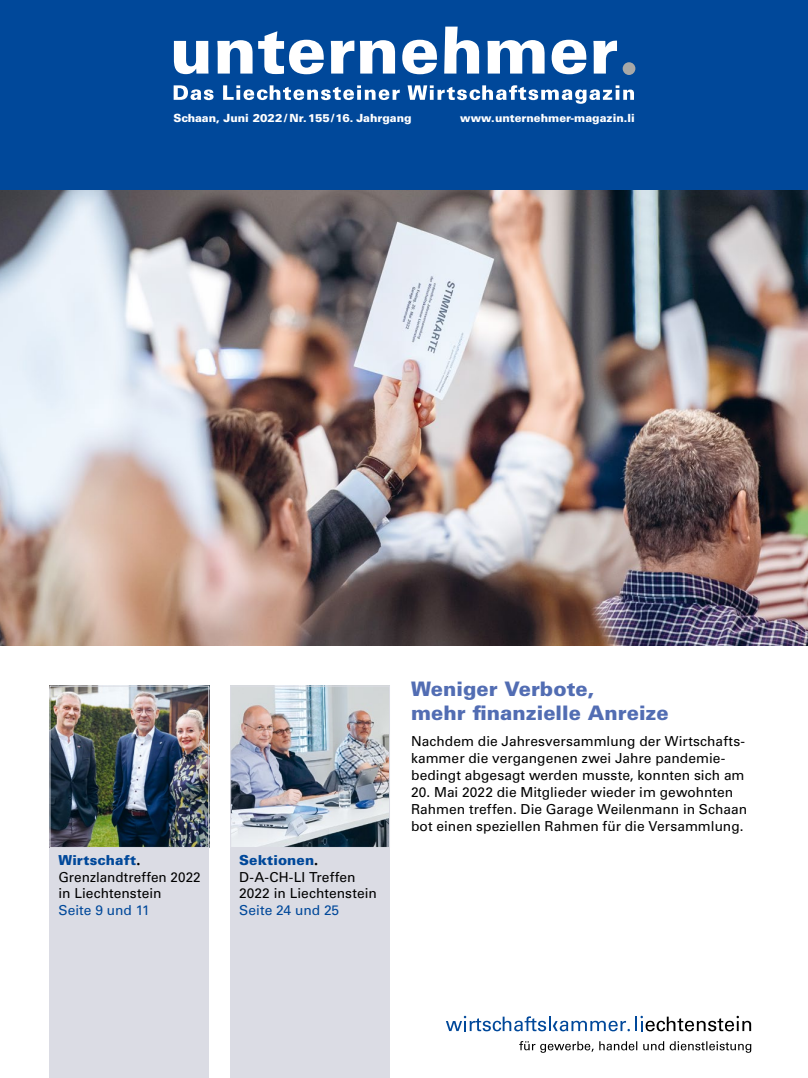
<style>
.page{position:relative;width:808px;height:1078px;background:#fff}
.page>*{position:absolute;margin:0;border:0;box-sizing:border-box;transform-origin:0 0}
.t1{font:900 20px/23.8px "Univers";color:#526db3}
.t2{font:13.75px/16.9px "Univers";letter-spacing:.005em;color:#000}
.t3{font:13.75px "Univers";letter-spacing:.005em;color:#00489a}
.t4{font:900 11.25px "Univers";color:#fff}
.s1{font-weight:900;color:#00489a}
.s2{font-family:"Futura";font-weight:800}
</style>
<div class="page">
<img style="left:0;top:189px;width:808px;height:456px">
<div style="left:230px;top:847px;width:160px;height:230px;background:#dbdce4"></div>
<div style="left:50px;top:847px;width:159px;height:230px;background:#dbdce4"></div>
<div style="left:0;top:0;width:808px;height:189px;background:#00489a"></div>
<svg style="left:174px;top:85px;width:460px;height:19px"></svg>
<div style="left:623px;top:62px;width:12px;height:13px;background:#a8a8a7;border-radius:50%"></div>
<svg style="left:174px;top:27px;width:443px;height:47px"></svg>
<svg style="left:519px;top:1041px;width:118px;height:11px"></svg>
<svg style="left:643px;top:1041px;width:21px;height:9px"></svg>
<svg style="left:670px;top:1041px;width:81px;height:11px"></svg>
<svg style="left:446px;top:1015px;width:305px;height:16px"></svg>
<img style="left:232px;top:687px;width:156px;height:158px">
<div style="left:230px;top:685px;width:160px;height:162px;border:1px solid #dbdce4"></div>
<img style="left:52px;top:687px;width:155px;height:158px">
<div style="left:50px;top:685px;width:159px;height:162px;border:1px solid #dbdce4"></div>
<p class="t4" style="left:174px;top:110px;width:239px">Schaan, Juni 2022/ Nr. 155/16. Jahrgang</p>
<p class="t4" style="left:460px;top:110px;width:176px">www.unternehmer-magazin.li</p>
<p class="t2" style="left:58px;top:851px;width:144px"><span class="s1">Wirtschaft</span><span class="s2">.<br></span>Grenzlandtreffen 2022 in Liechtenstein</p>
<p class="t3" style="left:58px;top:902px;width:93px">Seite 9 und 11</p>
<p class="t2" style="left:239px;top:851px;width:139px"><span class="s1">Sektionen</span><span class="s2">.<br></span>D-A-CH-LI Treffen<br>2022 in Liechtenstein</p>
<p class="t3" style="left:239px;top:902px;width:102px">Seite 24 und 25</p>
<h1 class="t1" style="left:411px;top:676px;width:259px">Weniger Verbote,<br>mehr finanzielle Anreize</h1>
<p class="t2" style="left:411px;top:733px;width:336px">Nachdem die Jahresversammlung der Wirtschafts&shy;kammer die vergangenen zwei Jahre pandemie&shy;bedingt abgesagt werden musste, konnten sich am</p>
<p class="t2" style="left:411px;top:783px;width:338px">20. Mai 2022 die Mitglieder wieder im gewohnten<br>Rahmen treffen. Die Garage Weilenmann in Schaan bot einen speziellen Rahmen für die Versammlung.</p>
</div>
